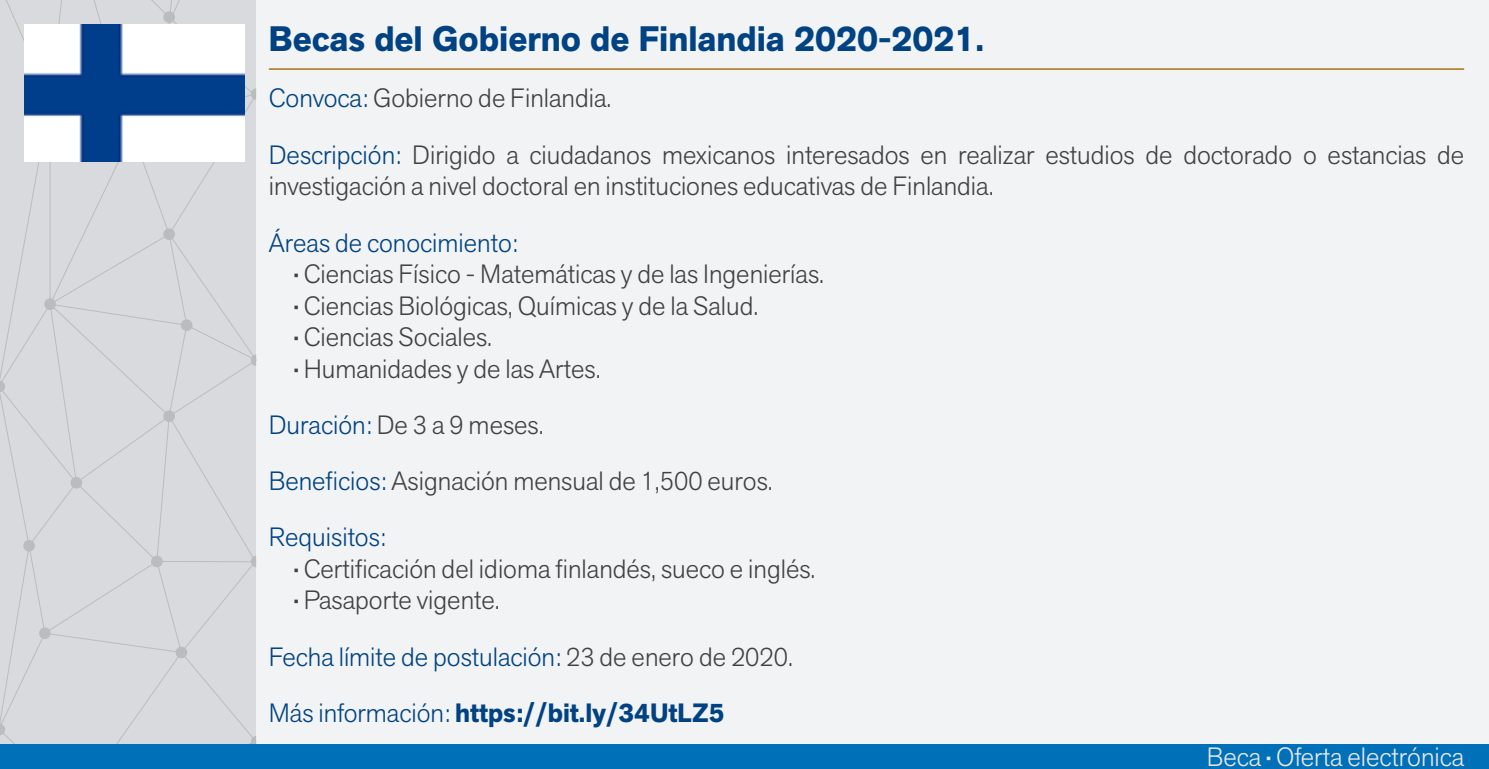
<style>
.page{position:relative;width:1489px;height:769px;background:#fff}
.page>*{position:absolute;margin:0;border:0;box-sizing:border-box;transform-origin:0 0}
.t1{font:700 35px "Akzid Grtsk Next";color:#004282}
.t2{font:300 26.25px/56.4px "Akzid Grtsk Next";color:#414042}
.t3{font:300 26.25px/56.4px "Akzid Grtsk Next";color:#004282}
.t4{font:300 26.25px "Akzid Grtsk Next";color:#e9e9ea}
.s1{color:#004282}
.s2{color:#414042}
.s3{font-weight:700}
</style>
<div class="page">
<div style="left:256px;top:0;width:1232px;height:769px;background:#f1f3f4"></div>
<div style="left:0;top:0;width:257px;height:744px;background:#d8dadd"></div>
<div style="left:0;top:744px;width:1488px;height:25px;background:#0070b8"></div>
<hr style="left:269px;top:68px;width:1194px;height:2px;background:#b18535">
<img style="left:25px;top:25px;width:219px;height:137px">
<h1 class="t1" style="left:269px;top:16px;width:717px">Becas del Gobierno de Finlandia 2020-2021.</h1>
<p class="t2" style="left:269px;top:70px;width:1196px"><span class="s1">Convoca:</span> Gobierno de Finlandia.<br><span class="s1">Descripción:</span> Dirigido a ciudadanos mexicanos interesados en realizar estudios de doctorado o estancias de</p>
<p class="t2" style="left:269px;top:158px;width:726px">investigación a nivel doctoral en instituciones educativas de Finlandia.</p>
<p class="t3" style="left:269px;top:214px;width:251px">Áreas de conocimiento:</p>
<p class="t2" style="left:294px;top:245px;width:532px">• Ciencias Físico - Matemáticas y de las Ingenierías.</p>
<p class="t2" style="left:294px;top:277px;width:466px">• Ciencias Biológicas, Químicas y de la Salud.</p>
<p class="t2" style="left:294px;top:308px;width:200px">• Ciencias Sociales.</p>
<p class="t2" style="left:269px;top:340px;width:505px;text-indent:25px">• Humanidades y de las Artes.<br><span class="s1">Duración:</span> De 3 a 9 meses.<br><span class="s1">Beneficios:</span> Asignación mensual de 1,500 euros.<br><span class="s1">Requisitos:</span></p>
<p class="t2" style="left:294px;top:540px;width:523px">• Certificación del idioma finlandés, sueco e inglés.</p>
<p class="t3" style="left:269px;top:572px;width:525px;text-indent:25px"><span class="s2">• Pasaporte vigente.<br></span>Fecha límite de postulación: <span class="s2">23 de enero de 2020.<br></span>Más información: <span class="s3">https://bit.ly/34UtLZ5</span></p>
<p class="t4" style="left:1206px;top:740px;width:259px">Beca • Oferta electrónica</p>
</div>
